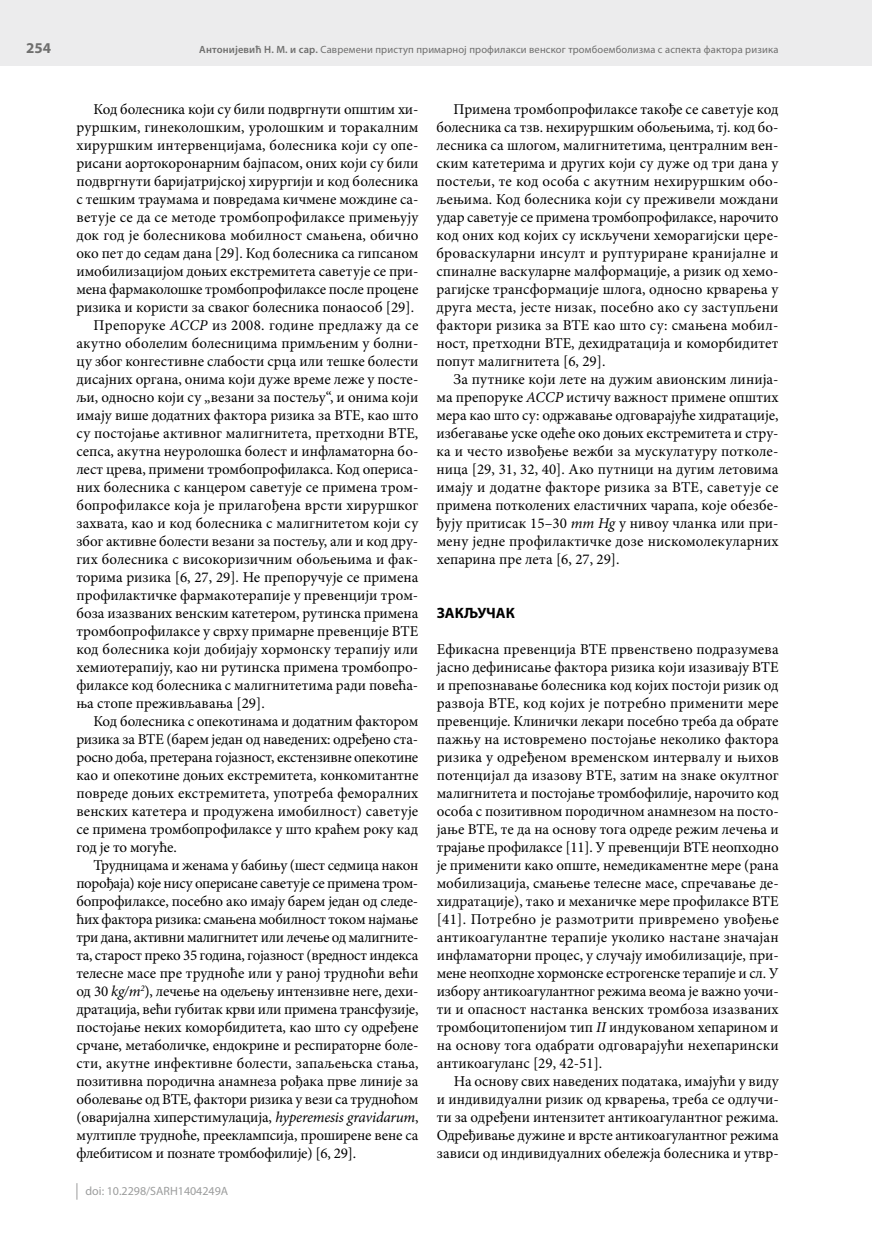
<style>
.page{position:relative;width:872px;height:1234px;background:#fff}
.page>*{position:absolute;margin:0;border:0;box-sizing:border-box;transform-origin:0 0}
.t1{font:15px/18px "Minion Pro";letter-spacing:-.005em;color:#000;text-align:justify}
.t2{font:15px "Minion Pro";letter-spacing:-.025em;color:#000}
.t3{font:15px "Minion Pro";letter-spacing:.015em;color:#000}
.t4{font:700 15px "Myriad Pro";color:#000}
.t5{font:700 15px "Myriad Pro";color:#6f6f6e}
.t6{font:12px "Myriad Pro";color:#9c9d9d}
.t7{font:10.5px "Myriad Pro";letter-spacing:.015em;color:#6f6f6e}
.s1{font-weight:600}
.s2{font-style:italic}
</style>
<div class="page">
<div style="left:0;top:0;width:872px;height:66px;background:#ececed"></div>
<svg style="left:77px;top:1183px;width:1px;height:16px"></svg>
<p class="t5" style="left:26px;top:40px;width:26px">254</p>
<p class="t7" style="left:199px;top:44px;width:580px"><span class="s1">Антонијевић Н. М. и сар.</span> Савремени приступ примарној профилакси венског тромбоемболизма с аспекта фактора ризика</p>
<p class="t1" style="left:94px;top:100px;width:326px">Код болесника који су били подвргнути општим хи-</p>
<p class="t1" style="left:77px;top:118px;width:343px">руршким, гинеколошким, уролошким и торакалним</p>
<p class="t1" style="left:77px;top:136px;width:343px">хируршким интервенцијама, болесника који су опе-</p>
<p class="t1" style="left:77px;top:154px;width:343px">рисани аортокоронарним бајпасом, оних који су били</p>
<p class="t1" style="left:77px;top:172px;width:343px">подвргнути баријатријској хирургији и код болесника</p>
<p class="t1" style="left:77px;top:190px;width:343px">с тешким траумама и повредама кичмене мождине са-</p>
<p class="t1" style="left:77px;top:208px;width:343px">ветује се да се методе тромбопрофилаксе примењују</p>
<p class="t3" style="left:76px;top:225px;width:343px">док год је болесникова мобилност смањена, обично</p>
<p class="t1" style="left:77px;top:244px;width:343px">око пет до седам дана [29]. Код болесника са гипсаном</p>
<p class="t1" style="left:76px;top:262px;width:343px">имобилизацијом доњих екстремитета саветује се при-</p>
<p class="t1" style="left:76px;top:280px;width:343px">мена фармаколошке тромбопрофилаксе после процене</p>
<p class="t1" style="left:76px;top:298px;width:339px">ризика и користи за сваког болесника понаособ [29].</p>
<p class="t3" style="left:93px;top:315px;width:326px">Препоруке <span class="s2">ACCP</span> из 2008. године предлажу да се</p>
<p class="t1" style="left:76px;top:334px;width:343px">акутно оболелим болесницима примљеним у болни-</p>
<p class="t1" style="left:76px;top:352px;width:343px">цу због конгестивне слабости срца или тешке болести</p>
<p class="t1" style="left:76px;top:370px;width:343px">дисајних органа, онима који дуже време леже у посте-</p>
<p class="t1" style="left:76px;top:388px;width:343px">љи, односно који су „везани за постељу“, и онима који</p>
<p class="t1" style="left:76px;top:406px;width:343px">имају више додатних фактора ризика за ВТЕ, као што</p>
<p class="t1" style="left:76px;top:424px;width:343px">су постојање активног малигнитета, претходни ВТЕ,</p>
<p class="t1" style="left:76px;top:442px;width:343px">сепса, акутна неуролошка болест и инфламаторна бо-</p>
<p class="t1" style="left:76px;top:460px;width:343px">лест црева, примени тромбопрофилакса. Код опериса-</p>
<p class="t1" style="left:76px;top:478px;width:343px">них болесника с канцером саветује се примена тром-</p>
<p class="t1" style="left:76px;top:496px;width:343px">бопрофилаксе која је прилагођена врсти хируршког</p>
<p class="t1" style="left:76px;top:514px;width:343px">захвата, као и код болесника с малигнитетом који су</p>
<p class="t1" style="left:76px;top:532px;width:343px">због активне болести везани за постељу, али и код дру-</p>
<p class="t1" style="left:76px;top:550px;width:343px">гих болесника с високоризичним обољењима и фак-</p>
<p class="t1" style="left:76px;top:568px;width:343px">торима ризика [6, 27, 29]. Не препоручује се примена</p>
<p class="t1" style="left:76px;top:586px;width:343px">профилактичке фармакотерапије у превенцији тром-</p>
<p class="t1" style="left:76px;top:604px;width:343px">боза изазваних венским катетером, рутинска примена</p>
<p class="t1" style="left:76px;top:622px;width:343px">тромбопрофилаксе у сврху примарне превенције ВТЕ</p>
<p class="t1" style="left:76px;top:640px;width:343px">код болесника који добијају хормонску терапију или</p>
<p class="t1" style="left:76px;top:658px;width:343px">хемиотерапију, као ни рутинска примена тромбопро-</p>
<p class="t1" style="left:76px;top:676px;width:343px">филаксе код болесника с малигнитетима ради повећа-</p>
<p class="t1" style="left:76px;top:694px;width:190px">ња стопе преживљавања [29].</p>
<p class="t1" style="left:93px;top:712px;width:326px">Код болесника с опекотинама и додатним фактором</p>
<p class="t1" style="left:76px;top:730px;width:343px">ризика за ВТЕ (барем један од наведених: одређено ста-</p>
<p class="t1" style="left:76px;top:748px;width:343px">росно доба, претерана гојазност, екстензивне опекотине</p>
<p class="t1" style="left:76px;top:766px;width:343px">као и опекотине доњих екстремитета, конкомитантне</p>
<p class="t1" style="left:76px;top:784px;width:343px">повреде доњих екстремитета, употреба феморалних</p>
<p class="t1" style="left:76px;top:802px;width:343px">венских катетера и продужена имобилност) саветује</p>
<p class="t1" style="left:76px;top:820px;width:343px">се примена тромбопрофилаксе у што краћем року кад</p>
<p class="t1" style="left:76px;top:838px;width:102px">год је то могуће.</p>
<p class="t1" style="left:93px;top:856px;width:326px">Трудницама и женама у бабињу (шест седмица након</p>
<p class="t2" style="left:76px;top:873px;width:343px">порођаја) које нису оперисане саветује се примена тром-</p>
<p class="t1" style="left:76px;top:892px;width:343px">бопрофилаксе, посебно ако имају барем један од следе-</p>
<p class="t1" style="left:76px;top:910px;width:343px">ћих фактора ризика: смањена мобилност током најмање</p>
<p class="t2" style="left:76px;top:927px;width:343px">три дана, активни малигнитет или лечење од малигните-</p>
<p class="t1" style="left:76px;top:946px;width:343px">та, старост преко 35 година, гојазност (вредност индекса</p>
<p class="t1" style="left:76px;top:964px;width:343px">телесне масе пре трудноће или у раној трудноћи већи</p>
<p class="t1" style="left:76px;top:982px;width:343px">од 30 <span class="s2">kg/m</span><sup>2</sup>), лечење на одељењу интензивне неге, дехи-</p>
<p class="t1" style="left:77px;top:1000px;width:343px">дратација, већи губитак крви или примена трансфузије,</p>
<p class="t1" style="left:77px;top:1018px;width:343px">постојање неких коморбидитета, као што су одређене</p>
<p class="t1" style="left:77px;top:1036px;width:343px">срчане, метаболичке, ендокрине и респираторне боле-</p>
<p class="t1" style="left:77px;top:1054px;width:343px">сти, акутне инфективне болести, запаљењска стања,</p>
<p class="t1" style="left:76px;top:1072px;width:343px">позитивна породична анамнеза рођака прве линије за</p>
<p class="t1" style="left:77px;top:1090px;width:343px">оболевање од ВТЕ, фактори ризика у вези са трудноћом</p>
<p class="t1" style="left:77px;top:1108px;width:343px">(оваријална хиперстимулација, <span class="s2">hyperemesis gravidarum</span>,</p>
<p class="t1" style="left:77px;top:1126px;width:343px">мултипле трудноће, прееклампсија, проширене вене са</p>
<p class="t1" style="left:77px;top:1144px;width:281px">флебитисом и познате тромбофилије) [6, 29].</p>
<p class="t6" style="left:86px;top:1184px;width:144px">doi: 10.2298/SARH1404249A</p>
<p class="t1" style="left:436px;top:100px;width:343px;text-indent:17px">Примена тромбопрофилаксе такође се саветује код болесника са тзв. нехируршким обољењима, тј. код бо&shy;лесника са шлогом, малигнитетима, централним вен&shy;ским катетерима и других који су дуже од три дана у постељи, те код особа с акутним нехируршким обо&shy;љењима. Код болесника који су преживели мождани удар саветује се примена тромбопрофилаксе, нарочито код оних код којих су искључени хеморагијски цере&shy;броваскуларни инсулт и руптуриране кранијалне и спиналне васкуларне малформације, а ризик од хемо&shy;рагијске трансформације шлога, односно крварења у друга места, јесте низак, посебно ако су заступљени фактори ризика за ВТЕ као што су: смањена мобил&shy;ност, претходни ВТЕ, дехидратација и коморбидитет попут малигнитета [6, 29].</p>
<p class="t1" style="left:436px;top:370px;width:343px;text-indent:17px">За путнике који лете на дужим авионским линија&shy;ма препоруке <span class="s2">ACCP</span> истичу важност примене општих мера као што су: одржавање одговарајуће хидратације, избегавање уске одеће око доњих екстремитета и стру&shy;ка и често извођење вежби за мускулатуру потколе&shy;ница [29, 31, 32, 40]. Ако путници на дугим летовима имају и додатне факторе ризика за ВТЕ, саветује се примена потколених еластичних чарапа, које обезбе&shy;ђују притисак 15–30 <span class="s2">mm Hg</span> у нивоу чланка или при&shy;мену једне профилактичке дозе нискомолекуларних хепарина пре лета [6, 27, 29].</p>
<p class="t4" style="left:436px;top:604px;width:80px">ЗАКЉУЧАК</p>
<p class="t1" style="left:436px;top:640px;width:343px">Ефикасна превенција ВТЕ првенствено подразумева јасно дефинисање фактора ризика који изазивају ВТЕ и препознавање болесника код којих постоји ризик од развоја ВТЕ, код којих је потребно применити мере превенције. Клинички лекари посебно треба да обрате пажњу на истовремено постојање неколико фактора ризика у одређеном временском интервалу и њихов потенцијал да изазову ВТЕ, затим на знаке окултног малигнитета и постојање тромбофилије, нарочито код особа с позитивном породичном анамнезом на посто&shy;јање ВТЕ, те да на основу тога одреде режим лечења и трајање профилаксе [11]. У превенцији ВТЕ неопходно је применити како опште, немедикаментне мере (рана мобилизација, смањење телесне масе, спречавање де&shy;хидратације), тако и механичке мере профилаксе ВТЕ [41]. Потребно је размотрити привремено увођење антикоагулантне терапије уколико настане значајан инфламаторни процес, у случају имобилизације, при&shy;мене неопходне хормонске естрогенске терапије и сл. У избору антикоагулантног режима веома је важно уочи&shy;ти и опасност настанка венских тромбоза изазваних тромбоцитопенијом тип <span class="s2">II</span> индукованом хепарином и на основу тога одабрати одговарајући нехепарински антикоагуланс [29, 42-51].</p>
<p class="t1" style="left:437px;top:1072px;width:343px;text-indent:17px">На основу свих наведених података, имајући у виду и индивидуални ризик од крварења, треба се одлучи&shy;ти за одређени интензитет антикоагулантног режима.<br>Одређивање дужине и врсте антикоагулантног режима зависи од индивидуалних обележја болесника и утвр-</p>
</div>
